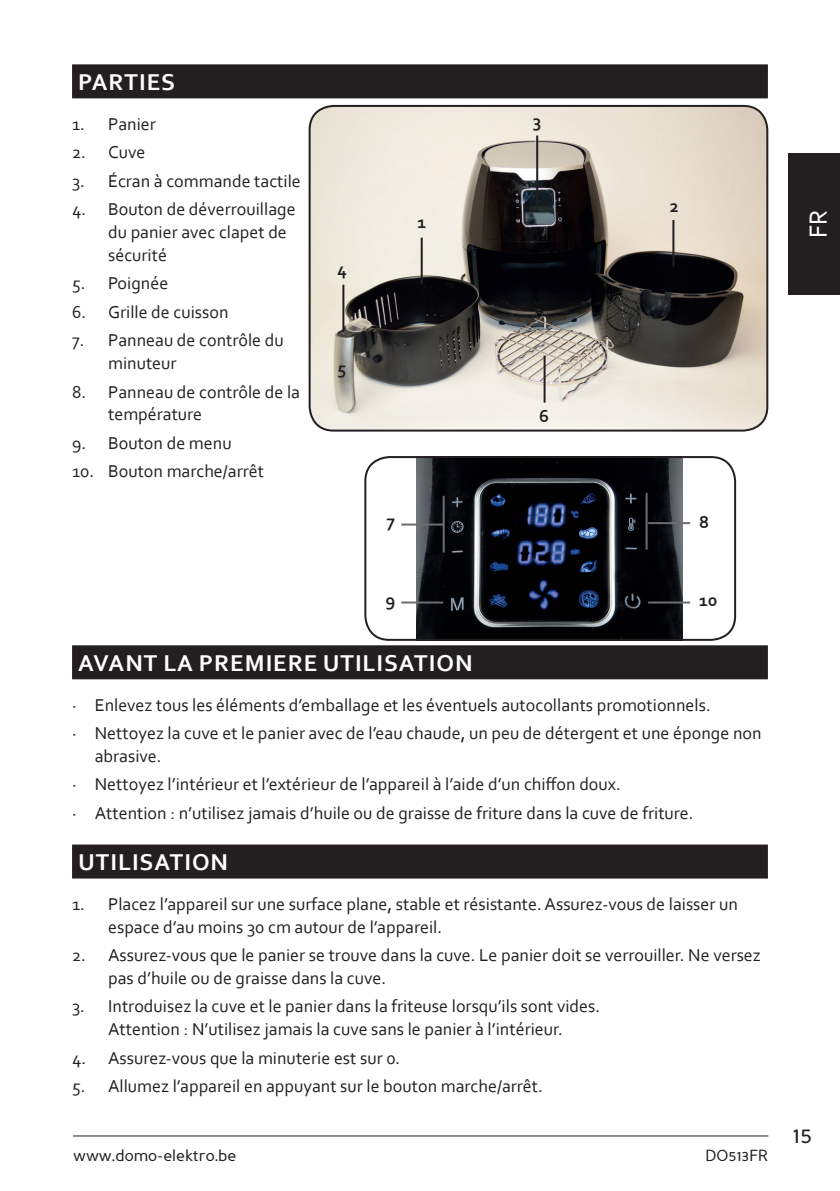
<style>
.page{position:relative;width:840px;height:1191px;background:#fff}
.page>*{position:absolute;margin:0;border:0;box-sizing:border-box;transform-origin:0 0}
.t1{font:26px "Corbel";color:#fff}
.t2{font:700 24px "Corbel";letter-spacing:.04em;color:#fff}
.t3{font:24px "Perspective Sans";color:#231f20}
.t4{font:18px/22.8px "Corbel";color:#231f20}
.t5{font:700 18px "Corbel";color:#231f20}
.t6{font:16px "Perspective Sans";color:#231f20}
</style>
<div class="page">
<hr style="left:73px;top:1135px;width:694px;height:1px;background:#231f20">
<div style="left:788px;top:153px;width:51px;height:142px;background:#231f20"></div>
<div style="left:72px;top:64px;width:695px;height:34px;background:#231f20"></div>
<div style="left:72px;top:645px;width:695px;height:34px;background:#231f20"></div>
<div style="left:72px;top:844px;width:695px;height:34px;background:#231f20"></div>
<img style="left:311px;top:106px;width:455px;height:324px">
<div style="left:308px;top:105px;width:459px;height:326px;border:2px solid #231f20;border-radius:24px"></div>
<hr style="left:420px;top:238px;width:2px;height:47px;background:#231f20">
<hr style="left:672px;top:220px;width:2px;height:47px;background:#231f20">
<hr style="left:536px;top:135px;width:2px;height:74px;background:#231f20">
<hr style="left:342px;top:285px;width:2px;height:47px;background:#231f20">
<hr style="left:543px;top:355px;width:2px;height:48px;background:#231f20">
<img style="left:416px;top:459px;width:265px;height:179px">
<hr style="left:442px;top:496px;width:2px;height:56px;background:#6c6d70">
<hr style="left:645px;top:493px;width:2px;height:56px;background:#6c6d70">
<hr style="left:647px;top:522px;width:42px;height:2px;background:#6c6d70">
<hr style="left:647px;top:601px;width:42px;height:2px;background:#6c6d70">
<hr style="left:401px;top:601px;width:42px;height:2px;background:#6c6d70">
<hr style="left:401px;top:523px;width:42px;height:2px;background:#6c6d70">
<div style="left:364px;top:456px;width:371px;height:185px;border:2px solid #231f20;border-radius:24px"></div>
<h2 class="t2" style="left:78px;top:67px;width:98px">PARTIES</h2>
<p class="t4" style="left:72px;top:112px;width:85px">1. Panier</p>
<p class="t4" style="left:72px;top:140px;width:75px">2. Cuve</p>
<p class="t4" style="left:72px;top:169px;width:230px">3. Écran à commande tactile</p>
<p class="t4" style="left:108px;top:197px;width:189px;text-indent:-36px">4. Bouton de déverrouillage du panier avec clapet de sécurité</p>
<p class="t4" style="left:72px;top:271px;width:98px">5. Poignée</p>
<p class="t4" style="left:72px;top:300px;width:158px">6. Grille de cuisson</p>
<p class="t4" style="left:108px;top:328px;width:177px;text-indent:-36px">7. Panneau de contrôle du minuteur</p>
<p class="t4" style="left:108px;top:380px;width:193px;text-indent:-36px">8. Panneau de contrôle de la température</p>
<p class="t4" style="left:72px;top:431px;width:161px">9. Bouton de menu</p>
<p class="t4" style="left:72px;top:459px;width:193px">10. Bouton marche/arrêt</p>
<p class="t5" style="left:337px;top:258px;width:11px">4</p>
<p class="t5" style="left:337px;top:357px;width:10px">5</p>
<p class="t5" style="left:417px;top:211px;width:10px">1</p>
<p class="t5" style="left:386px;top:509px;width:10px">7</p>
<p class="t5" style="left:532px;top:110px;width:10px">3</p>
<p class="t5" style="left:538px;top:404px;width:11px">6</p>
<p class="t5" style="left:669px;top:195px;width:10px">2</p>
<h1 class="t1" style="left:801px;top:238px;width:30px;rotate:-90deg">FR</h1>
<p class="t5" style="left:698px;top:511px;width:12px">8</p>
<p class="t5" style="left:385px;top:588px;width:11px">9</p>
<p class="t5" style="left:698px;top:589px;width:20px">10</p>
<h2 class="t2" style="left:78px;top:648px;width:395px">AVANT LA PREMIERE UTILISATION</h2>
<p class="t4" style="left:72px;top:690px;width:690px;line-height:28.4px">· Enlevez tous les éléments d’emballage et les éventuels autocollants promotionnels.<br>· Nettoyez la cuve et le panier avec de l’eau chaude, un peu de détergent et une éponge non</p>
<p class="t4" style="left:72px;top:741px;width:622px;line-height:28.4px;text-indent:23px">abrasive.<br>· Nettoyez l’intérieur et l’extérieur de l’appareil à l’aide d’un chiffon doux.<br>· Attention : n’utilisez jamais d’huile ou de graisse de friture dans la cuve de friture.</p>
<h2 class="t2" style="left:78px;top:847px;width:151px">UTILISATION</h2>
<p class="t4" style="left:108px;top:892px;width:631px;text-indent:-36px">1. Placez l’appareil sur une surface plane, stable et résistante. Assurez-vous de laisser un espace d’au moins 30 cm autour de l’appareil.</p>
<p class="t4" style="left:108px;top:943px;width:654px;text-indent:-36px">2. Assurez-vous que le panier se trouve dans la cuve. Le panier doit se verrouiller. Ne versez pas d’huile ou de graisse dans la cuve.</p>
<p class="t4" style="left:72px;top:994px;width:529px;text-align:center">3. Introduisez la cuve et le panier dans la friteuse lorsqu’ils sont vides.<br>Attention : N’utilisez jamais la cuve sans le panier à l’intérieur.</p>
<p class="t4" style="left:72px;top:1046px;width:329px">4. Assurez-vous que la minuterie est sur 0.</p>
<p class="t4" style="left:72px;top:1074px;width:472px">5. Allumez l’appareil en appuyant sur le bouton marche/arrêt.</p>
<p class="t6" style="left:73px;top:1146px;width:165px">www.domo-elektro.be</p>
<p class="t6" style="left:705px;top:1146px;width:64px">DO513FR</p>
<h2 class="t3" style="left:792px;top:1120px;width:21px">15</h2>
</div>
